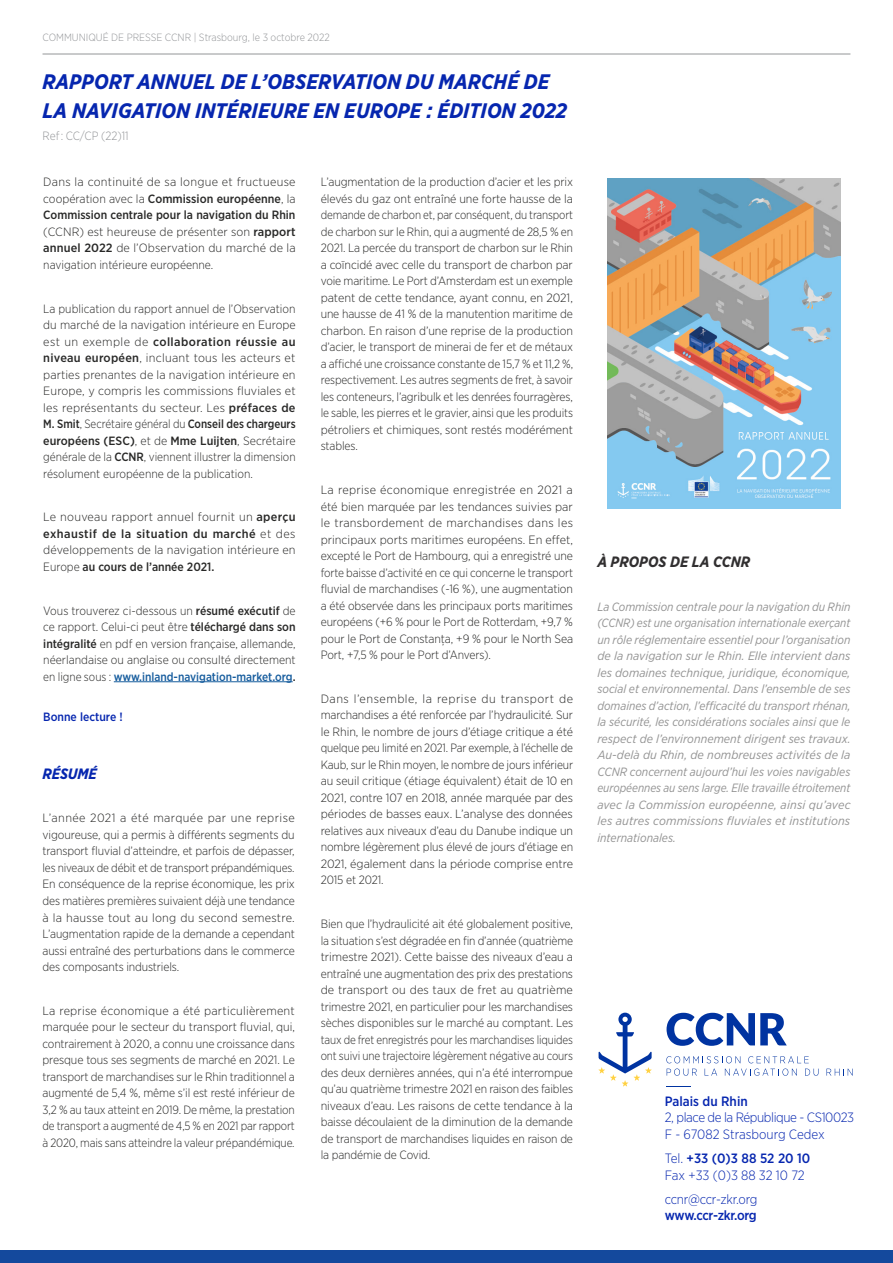
<style>
.page{position:relative;width:893px;height:1263px;background:#fff}
.page>*{position:absolute;margin:0;border:0;box-sizing:border-box;transform-origin:0 0}
.Texte_courant_light{font:italic 700 21px/28.5px "Gotham Narrow";color:#0626af}
.Texte_courant_light-2{font:italic 700 15px "Gotham Narrow";color:#312f30}
.Texte_courant_light-3{font:italic 700 15px "Gotham Narrow";letter-spacing:-.01em;color:#0626af}
.t1{font:300 13.5px/16.2px "Gotham Narrow";letter-spacing:-.025em;color:#0626af}
.t2{font:300 13.5px "Gotham Narrow";color:#0626af}
.t3{font:500 13.5px "Gotham Narrow";color:#0626af}
.Texte_courant_light-4{font:300 12px/16.5px "Gotham Narrow";letter-spacing:-.005em;color:#282827;text-align:justify;scale:1.05 1}
.Texte_courant_light-5{font:300 12px/16.5px "Gotham Narrow";letter-spacing:-.005em;color:#282827;text-align:justify}
.Texte_courant_light-6{font:italic 12px/16.5px "Gotham Narrow";letter-spacing:.01em;color:#939393;text-align:justify}
.Texte_courant_light-7{font:300 12px "Gotham Narrow";color:#939598}
.Texte_courant_light-8{font:500 12px "Gotham Narrow";color:#0626af}
.t4{font:300 10.5px "Gotham Narrow";color:#939598}
.s1{font-weight:500}
.s2{font-weight:500;color:#175d9e}
.s3{font-weight:300}
</style>
<div class="page">
<hr style="left:43px;top:54px;width:807px;height:1px;background:#939598">
<div style="left:0;top:1250px;width:893px;height:13px;background:#14499d"></div>
<hr style="left:114px;top:681px;width:179px;height:1px;background:#175d9e">
<svg style="left:599px;top:1013px;width:53px;height:73px"></svg>
<svg style="left:667px;top:1013px;width:120px;height:33px"></svg>
<svg style="left:666px;top:1056px;width:152px;height:20px"></svg>
<svg style="left:826px;top:1068px;width:27px;height:7px"></svg>
<svg style="left:666px;top:1086px;width:24px;height:1px"></svg>
<img style="left:608px;top:179px;width:233px;height:330px">
<p class="t4" style="left:43px;top:30px;width:289px">COMMUNIQUÉ DE PRESSE CCNR | Strasbourg, le 3 octobre 2022</p>
<p class="Texte_courant_light" style="left:43px;top:68px;width:526px">RAPPORT ANNUEL DE L’OBSERVATION DU MARCHÉ DE<br>LA NAVIGATION INTÉRIEURE EN EUROPE : ÉDITION 2022</p>
<p class="Texte_courant_light-7" style="left:43px;top:128px;width:88px">Ref : CC/CP (22)11</p>
<p class="Texte_courant_light-4" style="left:43px;top:174px;width:242px">Dans la continuité de sa longue et fructueuse coopération avec la <span class="s1">Commission européenne</span>, la <span class="s1">Commission centrale pour la navigation du Rhin </span>(CCNR) est heureuse de présenter son <span class="s1">rapport annuel 2022</span> de l’Observation du marché de la navigation intérieure européenne.</p>
<p class="Texte_courant_light-5" style="left:43px;top:300px;width:254px">La publication du rapport annuel de l’Observation du marché de la navigation intérieure en Europe est un exemple de <span class="s1">collaboration réussie au niveau européen</span>, incluant tous les acteurs et parties prenantes de la navigation intérieure en Europe, y compris les commissions fluviales et les représentants du secteur. Les <span class="s1">préfaces de M. Smit</span>, Secrétaire général du <span class="s1">Conseil des chargeurs européens (ESC)</span>, et de <span class="s1">Mme Luijten</span>, Secrétaire générale de la <span class="s1">CCNR</span>, viennent illustrer la dimension résolument européenne de la publication.</p>
<p class="Texte_courant_light-4" style="left:43px;top:508px;width:242px">Le nouveau rapport annuel fournit un <span class="s1">aperçu exhaustif de la situation du marché</span> et des développements de la navigation intérieure en Europe <span class="s1">au cours de l’année 2021.</span></p>
<p class="Texte_courant_light-5" style="left:43px;top:602px;width:254px">Vous trouverez ci-dessous un <span class="s1">résumé exécutif</span> de ce rapport. Celui-ci peut être <span class="s1">téléchargé dans son intégralité</span> en pdf en version française, allemande, néerlandaise ou anglaise ou consulté directement en ligne sous : <span class="s2">www.inland-navigation-market.org</span><span class="s1">.</span></p>
<p class="Texte_courant_light-8" style="left:43px;top:709px;width:81px">Bonne lecture !</p>
<p class="Texte_courant_light-5" style="left:321px;top:174px;width:254px">L’augmentation de la production d’acier et les prix élevés du gaz ont entraîné une forte hausse de la demande de charbon et, par conséquent, du transport de charbon sur le Rhin, qui a augmenté de 28,5 % en 2021. La percée du transport de charbon sur le Rhin a coïncidé avec celle du transport de charbon par voie maritime. Le Port d’Amsterdam est un exemple patent de cette tendance, ayant connu, en 2021, une hausse de 41 % de la manutention maritime de charbon. En raison d’une reprise de la production d’acier, le transport de minerai de fer et de métaux a affiché une croissance constante de 15,7 % et 11,2 %, respectivement. Les autres segments de fret, à savoir les conteneurs, l’agribulk et les denrées fourragères, le sable, les pierres et le gravier, ainsi que les produits pétroliers et chimiques, sont restés modérément stables.</p>
<p class="Texte_courant_light-4" style="left:321px;top:481px;width:242px">La reprise économique enregistrée en 2021 a été bien marquée par les tendances suivies par le transbordement de marchandises dans les principaux ports maritimes européens. En effet, excepté le Port de Hambourg, qui a enregistré une forte baisse d’activité en ce qui concerne le transport fluvial de marchandises (-16 %), une augmentation a été observée dans les principaux ports maritimes européens (+6 % pour le Port de Rotterdam, +9,7 % pour le Port de Constanţa, +9 % pour le North Sea Port, +7,5 % pour le Port d’Anvers).</p>
<p class="Texte_courant_light-4" style="left:321px;top:690px;width:242px">Dans l’ensemble, la reprise du transport de marchandises a été renforcée par l’hydraulicité. Sur le Rhin, le nombre de jours d’étiage critique a été quelque peu limité en 2021. Par exemple, à l’échelle de Kaub, sur le Rhin moyen, le nombre de jours inférieur au seuil critique (étiage équivalent) était de 10 en 2021, contre 107 en 2018, année marquée par des périodes de basses eaux. L’analyse des données relatives aux niveaux d’eau du Danube indique un nombre légèrement plus élevé de jours d’étiage en 2021, également dans la période comprise entre 2015 et 2021.</p>
<p class="Texte_courant_light-5" style="left:321px;top:915px;width:254px">Bien que l’hydraulicité ait été globalement positive, la situation s’est dégradée en fin d’année (quatrième trimestre 2021). Cette baisse des niveaux d’eau a entraîné une augmentation des prix des prestations de transport ou des taux de fret au quatrième trimestre 2021, en particulier pour les marchandises sèches disponibles sur le marché au comptant. Les taux de fret enregistrés pour les marchandises liquides ont suivi une trajectoire légèrement négative au cours des deux dernières années, qui n’a été interrompue qu’au quatrième trimestre 2021 en raison des faibles niveaux d’eau. Les raisons de cette tendance à la baisse découlaient de la diminution de la demande de transport de marchandises liquides en raison de la pandémie de Covid.</p>
<p class="Texte_courant_light-3" style="left:43px;top:764px;width:56px">RÉSUMÉ</p>
<p class="Texte_courant_light-4" style="left:43px;top:810px;width:242px">L’année 2021 a été marquée par une reprise vigoureuse, qui a permis à différents segments du transport fluvial d’atteindre, et parfois de dépasser, les niveaux de débit et de transport prépandémiques.<br>En conséquence de la reprise économique, les prix des matières premières suivaient déjà une tendance à la hausse tout au long du second semestre.<br>L’augmentation rapide de la demande a cependant aussi entraîné des perturbations dans le commerce des composants industriels.</p>
<p class="Texte_courant_light-4" style="left:43px;top:1002px;width:242px">La reprise économique a été particulièrement marquée pour le secteur du transport fluvial, qui, contrairement à 2020, a connu une croissance dans presque tous ses segments de marché en 2021. Le transport de marchandises sur le Rhin traditionnel a augmenté de 5,4 %, même s’il est resté inférieur de 3,2 % au taux atteint en 2019. De même, la prestation de transport a augmenté de 4,5 % en 2021 par rapport à 2020, mais sans atteindre la valeur prépandémique.</p>
<p class="Texte_courant_light-2" style="left:597px;top:552px;width:154px">À PROPOS DE LA CCNR</p>
<p class="Texte_courant_light-6" style="left:597px;top:598px;width:255px">La Commission centrale pour la navigation du Rhin (CCNR) est une organisation internationale exerçant un rôle réglementaire essentiel pour l’organisation de la navigation sur le Rhin. Elle intervient dans les domaines technique, juridique, économique, social et environnemental. Dans l’ensemble de ses domaines d’action, l’efficacité du transport rhénan, la sécurité, les considérations sociales ainsi que le respect de l’environnement dirigent ses travaux.<br>Au-delà du Rhin, de nombreuses activités de la CCNR concernent aujourd’hui les voies navigables européennes au sens large. Elle travaille étroitement avec la Commission européenne, ainsi qu’avec les autres commissions fluviales et institutions internationales.</p>
<p class="t1" style="left:665px;top:1093px;width:191px"><span class="s1">Palais du Rhin<br></span>2, place de la République - CS10023</p>
<p class="t2" style="left:665px;top:1125px;width:161px">F - 67082 Strasbourg Cedex</p>
<p class="t3" style="left:665px;top:1150px;width:147px"><span class="s3">Tel.</span> +33 (0)3 88 52 20 10</p>
<p class="t2" style="left:665px;top:1166px;width:141px">Fax +33 (0)3 88 32 10 72</p>
<p class="t1" style="left:665px;top:1191px;width:94px">ccnr@ccr-zkr.org <span class="s1">www.ccr-zkr.org</span></p>
</div>
